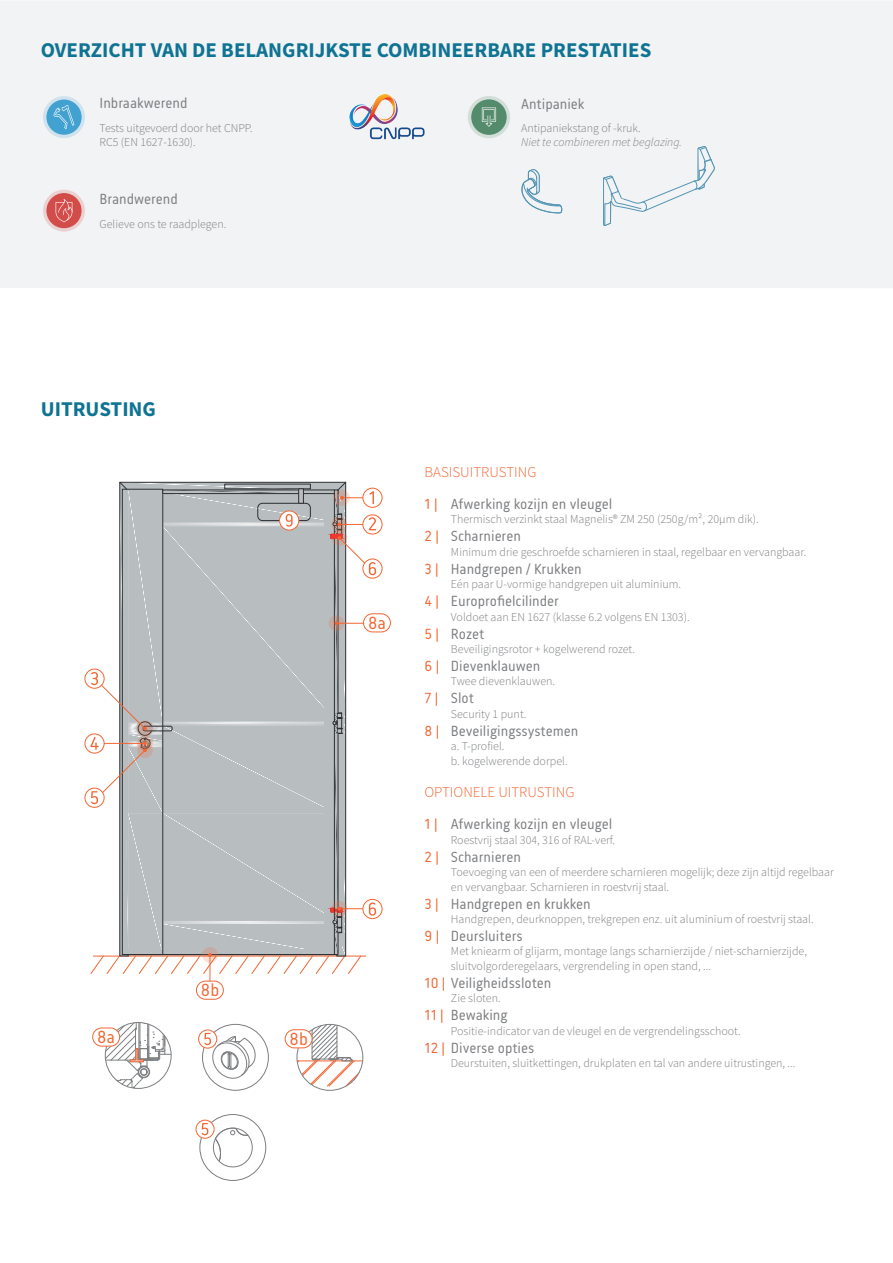
<style>
.page{position:relative;width:893px;height:1263px;background:#fff}
.page>*{position:absolute;margin:0;border:0;box-sizing:border-box;transform-origin:0 0}
.t1{font:700 21px "Source Sans Pro";color:#0f7393}
.t2{font:18px "Korb";color:#f26633}
.t3{font:15px "Korb";color:#7c7e81}
.t4{font:300 15px "Source Sans Pro";color:#f26633}
.t5{font:300 12px/14.4px "Source Sans Pro";color:#7c7e81}
.t6{font:italic 300 12px "Source Sans Pro";color:#7c7e81}
.s1{color:#f26633}
</style>
<div class="page">
<svg style="left:297px;top:1024px;width:66px;height:62px"></svg>
<div style="left:297px;top:1024px;width:66px;height:67px;border:1px solid #7c7e81;border-radius:50%"></div>
<div style="left:285px;top:1030px;width:27px;height:18px;background:#fff;border-radius:9px"></div>
<div style="left:285px;top:1029px;width:28px;height:19px;border:1px solid #f26633;border-radius:9px"></div>
<svg style="left:363px;top:488px;width:19px;height:19px"></svg>
<div style="left:362px;top:488px;width:21px;height:20px;border:1px solid #f26633;border-radius:50%"></div>
<svg style="left:363px;top:515px;width:19px;height:19px"></svg>
<div style="left:362px;top:514px;width:21px;height:20px;border:1px solid #f26633;border-radius:50%"></div>
<svg style="left:85px;top:669px;width:19px;height:19px"></svg>
<div style="left:84px;top:669px;width:21px;height:20px;border:1px solid #f26633;border-radius:50%"></div>
<svg style="left:363px;top:899px;width:19px;height:19px"></svg>
<div style="left:362px;top:899px;width:21px;height:20px;border:1px solid #f26633;border-radius:50%"></div>
<svg style="left:363px;top:559px;width:19px;height:19px"></svg>
<div style="left:362px;top:558px;width:21px;height:21px;border:1px solid #f26633;border-radius:50%"></div>
<div style="left:202px;top:1024px;width:67px;height:67px;border:1px solid #7c7e81;border-radius:50%"></div>
<svg style="left:199px;top:1030px;width:18px;height:18px"></svg>
<div style="left:198px;top:1029px;width:19px;height:19px;border:1px solid #f26633;border-radius:50%"></div>
<svg style="left:204px;top:1033px;width:52px;height:46px"></svg>
<svg style="left:85px;top:734px;width:19px;height:19px"></svg>
<div style="left:84px;top:733px;width:21px;height:20px;border:1px solid #f26633;border-radius:50%"></div>
<svg style="left:85px;top:788px;width:19px;height:19px"></svg>
<div style="left:84px;top:788px;width:21px;height:20px;border:1px solid #f26633;border-radius:50%"></div>
<div style="left:199px;top:1114px;width:67px;height:67px;border:1px solid #7c7e81;border-radius:50%"></div>
<svg style="left:214px;top:1127px;width:34px;height:35px"></svg>
<div style="left:213px;top:1128px;width:40px;height:39px;border:1px solid #7c7e81;border-radius:50%"></div>
<svg style="left:196px;top:1120px;width:18px;height:18px"></svg>
<div style="left:196px;top:1120px;width:19px;height:19px;border:1px solid #f26633;border-radius:50%"></div>
<svg style="left:202px;top:1123px;width:6px;height:12px"></svg>
<div style="left:363px;top:613px;width:28px;height:19px;border:1px solid #f26633;border-radius:9px"></div>
<div style="left:196px;top:980px;width:28px;height:20px;border:1px solid #f26633;border-radius:9px"></div>
<svg style="left:90px;top:481px;width:286px;height:500px"></svg>
<div style="left:0;top:1px;width:893px;height:287px;background:#f2f3f4"></div>
<svg style="left:468px;top:96px;width:42px;height:42px"></svg>
<svg style="left:482px;top:108px;width:14px;height:19px"></svg>
<div style="left:603px;top:145px;width:112px;height:143px;background:#f2f3f4"></div>
<svg style="left:522px;top:169px;width:40px;height:44px"></svg>
<svg style="left:43px;top:96px;width:42px;height:42px"></svg>
<svg style="left:54px;top:105px;width:20px;height:24px"></svg>
<img style="left:348px;top:94px;width:77px;height:45px">
<svg style="left:43px;top:190px;width:42px;height:42px"></svg>
<svg style="left:56px;top:199px;width:16px;height:23px"></svg>
<svg style="left:105px;top:1022px;width:66px;height:67px"></svg>
<div style="left:93px;top:1028px;width:27px;height:18px;background:#fff;border-radius:9px"></div>
<div style="left:92px;top:1027px;width:28px;height:19px;border:1px solid #f26633;border-radius:9px"></div>
<h1 class="t1" style="left:41px;top:35px;width:612px">OVERZICHT VAN DE BELANGRIJKSTE COMBINEERBARE PRESTATIES</h1>
<p class="t3" style="left:100px;top:95px;width:89px">Inbraakwerend</p>
<p class="t5" style="left:100px;top:120px;width:155px">Tests uitgevoerd door het CNPP.<br>RC5 (EN 1627-1630).</p>
<p class="t3" style="left:100px;top:191px;width:80px">Brandwerend</p>
<p class="t5" style="left:100px;top:217px;width:128px">Gelieve ons te raadplegen.</p>
<p class="t3" style="left:521px;top:95px;width:65px">Antipaniek</p>
<p class="t5" style="left:521px;top:121px;width:121px">Antipaniekstang of -kruk.</p>
<p class="t6" style="left:521px;top:135px;width:162px">Niet te combineren met beglazing.</p>
<h1 class="t1" style="left:41px;top:395px;width:117px">UITRUSTING</h1>
<h2 class="t2" style="left:97px;top:1027px;width:19px">8a</h2>
<h2 class="t2" style="left:201px;top:980px;width:20px">8b</h2>
<h2 class="t2" style="left:290px;top:1028px;width:20px">8b</h2>
<h2 class="t2" style="left:368px;top:612px;width:19px">8a</h2>
<p class="t4" style="left:424px;top:462px;width:113px">BASISUITRUSTING</p>
<p class="t3" style="left:424px;top:495px;width:189px"><span class="s1">1 |</span> Afwerking kozijn en vleugel</p>
<p class="t5" style="left:451px;top:512px;width:309px">Thermisch verzinkt staal Magnelis® ZM 250 (250g/m2, 20µm dik).</p>
<p class="t3" style="left:424px;top:528px;width:98px"><span class="s1">2 |</span> Scharnieren</p>
<p class="t5" style="left:451px;top:544px;width:357px">Minimum drie geschroefde scharnieren in staal, regelbaar en vervangbaar.</p>
<p class="t3" style="left:424px;top:560px;width:159px"><span class="s1">3 |</span> Handgrepen / Krukken</p>
<p class="t5" style="left:451px;top:577px;width:232px">Eén paar U-vormige handgrepen uit aluminium.</p>
<p class="t3" style="left:424px;top:592px;width:136px"><span class="s1">4 |</span> Europrofielcilinder</p>
<p class="t5" style="left:451px;top:609px;width:240px">Voldoet aan EN 1627 (klasse 6.2 volgens EN 1303).</p>
<p class="t3" style="left:424px;top:625px;width:61px"><span class="s1">5 |</span> Rozet</p>
<p class="t5" style="left:451px;top:642px;width:186px">Beveiligingsrotor + kogelwerend rozet.</p>
<p class="t3" style="left:424px;top:657px;width:117px"><span class="s1">6 |</span> Dievenklauwen</p>
<p class="t5" style="left:451px;top:674px;width:106px">Twee dievenklauwen.</p>
<p class="t3" style="left:424px;top:690px;width:51px"><span class="s1">7 |</span> Slot</p>
<p class="t5" style="left:451px;top:706px;width:77px">Security 1 punt.</p>
<p class="t3" style="left:424px;top:722px;width:155px"><span class="s1">8 |</span> Beveiligingssystemen</p>
<p class="t5" style="left:451px;top:739px;width:118px">a. T-profiel.<br>b. kogelwerende dorpel.</p>
<p class="t4" style="left:424px;top:783px;width:151px">OPTIONELE UITRUSTING</p>
<p class="t3" style="left:424px;top:816px;width:189px"><span class="s1">1 |</span> Afwerking kozijn en vleugel</p>
<p class="t5" style="left:451px;top:832px;width:166px">Roestvrij staal 304, 316 of RAL-verf.</p>
<p class="t3" style="left:424px;top:848px;width:98px"><span class="s1">2 |</span> Scharnieren</p>
<p class="t5" style="left:451px;top:865px;width:384px">Toevoeging van een of meerdere scharnieren mogelijk; deze zijn altijd regelbaar en vervangbaar. Scharnieren in roestvrij staal.</p>
<p class="t3" style="left:424px;top:895px;width:168px"><span class="s1">3 |</span> Handgrepen en krukken</p>
<p class="t5" style="left:451px;top:912px;width:364px">Handgrepen, deurknoppen, trekgrepen enz. uit aluminium of roestvrij staal.</p>
<p class="t3" style="left:424px;top:927px;width:100px"><span class="s1">9 |</span> Deursluiters</p>
<p class="t5" style="left:451px;top:944px;width:358px">Met kniearm of glijarm, montage langs scharnierzijde / niet-scharnierzijde, sluitvolgorderegelaars, vergrendeling in open stand, ...</p>
<p class="t3" style="left:424px;top:974px;width:128px"><span class="s1">10 |</span> Veiligheidssloten</p>
<p class="t5" style="left:451px;top:991px;width:51px">Zie sloten.</p>
<p class="t3" style="left:424px;top:1006px;width:85px"><span class="s1">11 |</span> Bewaking</p>
<p class="t5" style="left:451px;top:1023px;width:291px">Positie-indicator van de vleugel en de vergrendelingsschoot.</p>
<p class="t3" style="left:424px;top:1039px;width:111px"><span class="s1">12 |</span> Diverse opties</p>
<p class="t5" style="left:451px;top:1056px;width:346px">Deurstuiten, sluitkettingen, drukplaten en tal van andere uitrustingen, ...</p>
</div>
